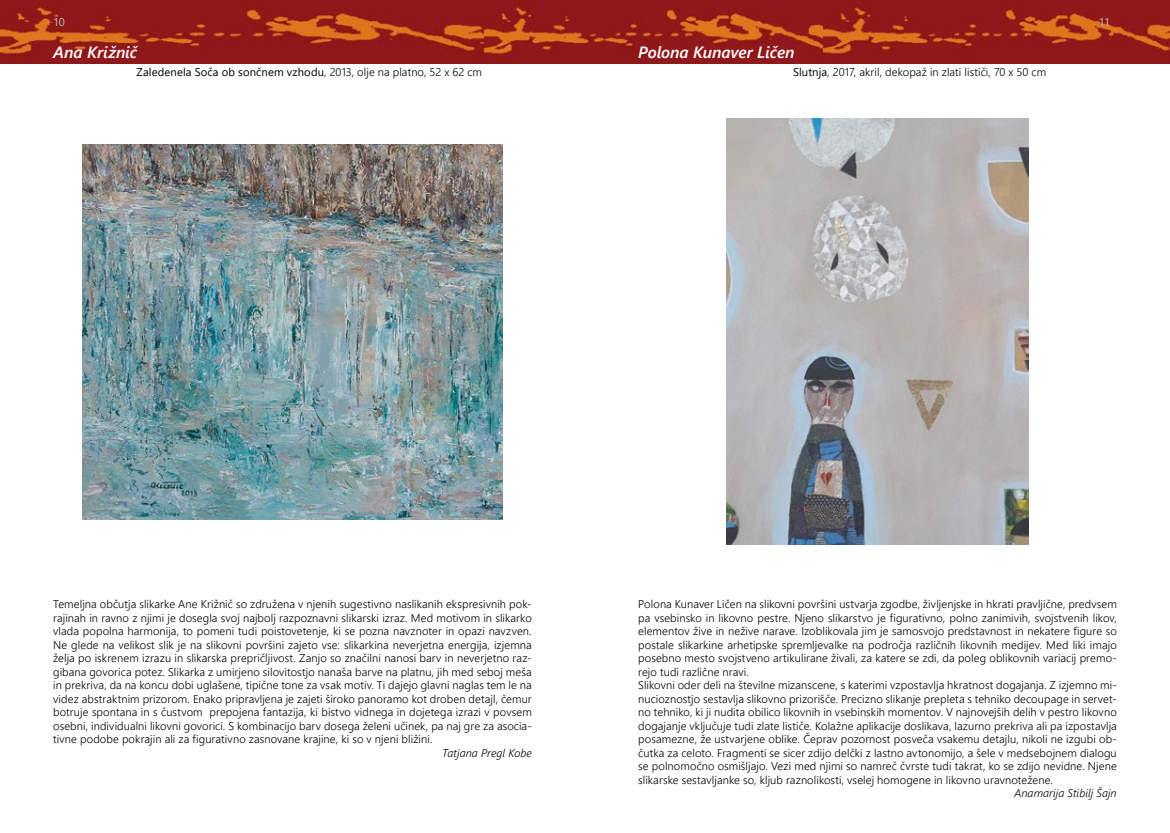
<style>
.page{position:relative;width:1170px;height:833px;background:#fff}
.page>*{position:absolute;margin:0;border:0;box-sizing:border-box;transform-origin:0 0}
.t1{font:italic 600 16.25px "Segoe UI";letter-spacing:-.005em;color:#fff}
.t2{font:300 11.25px/13.5px "Segoe UI";letter-spacing:.005em;color:#000;text-align:justify}
.t3{font:11.25px "Segoe UI";letter-spacing:.01em;color:#000}
.t4{font:italic 300 11.25px "Segoe UI";letter-spacing:.005em;color:#000}
.t5{font:11.25px "Segoe UI";color:#bcbec0}
.s1{font-weight:300}
.s2{font-weight:400}
</style>
<div class="page">
<img style="left:0;top:0;width:1169px;height:64px">
<img style="left:82px;top:145px;width:420px;height:374px">
<img style="left:726px;top:119px;width:302px;height:426px">
<p class="t5" style="left:53px;top:13px;width:13px">10</p>
<p class="t5" style="left:1098px;top:13px;width:13px">11</p>
<h1 class="t1" style="left:53px;top:39px;width:85px">Ana Križnič</h1>
<p class="t3" style="left:136px;top:62px;width:347px">Zaledenela Soča ob sončnem vzhodu<span class="s1">, 2013, olje na platno, 52 x 62 cm</span></p>
<h1 class="t1" style="left:638px;top:39px;width:158px">Polona Kunaver Ličen</h1>
<p class="t2" style="left:793px;top:64px;width:254px"><span class="s2">Slutnja</span>, 2017, akril, dekopaž in zlati lističi, 70 x 50 cm</p>
<p class="t2" style="left:53px;top:597px;width:480px">Temeljna občutja slikarke Ane Križnič so združena v njenih sugestivno naslikanih ekspresivnih pok&shy;rajinah in ravno z njimi je dosegla svoj najbolj razpoznavni slikarski izraz. Med motivom in slikarko vlada popolna harmonija, to pomeni tudi poistovetenje, ki se pozna navznoter in opazi navzven.<br>Ne glede na velikost slik je na slikovni površini zajeto vse: slikarkina neverjetna energija, izjemna želja po iskrenem izrazu in slikarska prepričljivost. Zanjo so značilni nanosi barv in neverjetno raz&shy;gibana govorica potez. Slikarka z umirjeno silovitostjo nanaša barve na platnu, jih med seboj meša in prekriva, da na koncu dobi uglašene, tipične tone za vsak motiv. Ti dajejo glavni naglas tem le na videz abstraktnim prizorom. Enako pripravljena je zajeti široko panoramo kot droben detajl, čemur botruje spontana in s čustvom prepojena fantazija, ki bistvo vidnega in dojetega izrazi v povsem osebni, individualni likovni govorici. S kombinacijo barv dosega želeni učinek, pa naj gre za asocia&shy;tivne podobe pokrajin ali za figurativno zasnovane krajine, ki so v njeni bližini.</p>
<p class="t4" style="left:442px;top:743px;width:91px">Tatjana Pregl Kobe</p>
<p class="t2" style="left:638px;top:597px;width:480px;text-align:left">Polona Kunaver Ličen na slikovni površini ustvarja zgodbe, življenjske in hkrati pravljične, predvsem pa vsebinsko in likovno pestre. Njeno slikarstvo je figurativno, polno zanimivih, svojstvenih likov, elementov žive in nežive narave. Izoblikovala jim je samosvojo predstavnost in nekatere figure so postale slikarkine arhetipske spremljevalke na področja različnih likovnih medijev. Med liki imajo posebno mesto svojstveno artikulirane živali, za katere se zdi, da poleg oblikovnih variacij premo&shy;rejo tudi različne nravi.<br>Slikovni oder deli na številne mizanscene, s katerimi vzpostavlja hkratnost dogajanja. Z izjemno mi&shy;nucioznostjo sestavlja slikovno prizorišče. Precizno slikanje prepleta s tehniko decoupage in servet&shy;no tehniko, ki ji nudita obilico likovnih in vsebinskih momentov. V najnovejših delih v pestro likovno dogajanje vključuje tudi zlate lističe. Kolažne aplikacije doslikava, lazurno prekriva ali pa izpostavlja posamezne, že ustvarjene oblike. Čeprav pozornost posveča vsakemu detajlu, nikoli ne izgubi ob&shy;čutka za celoto. Fragmenti se sicer zdijo delčki z lastno avtonomijo, a šele v medsebojnem dialogu se polnomočno osmišljajo. Vezi med njimi so namreč čvrste tudi takrat, ko se zdijo nevidne. Njene slikarske sestavljanke so, kljub raznolikosti, vselej homogene in likovno uravnotežene.</p>
<p class="t4" style="left:1014px;top:784px;width:104px">Anamarija Stibilj Šajn</p>
</div>
